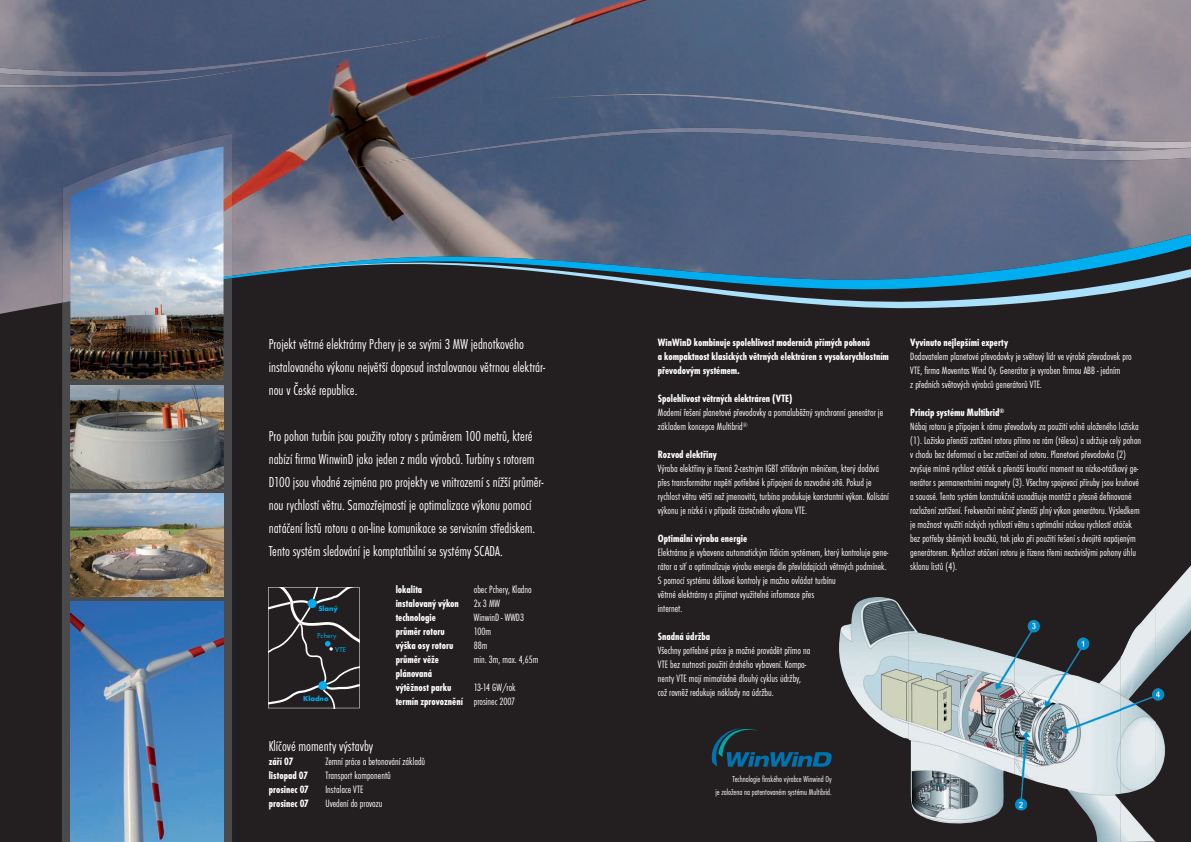
<style>
.page{position:relative;width:1191px;height:842px;background:#231f20}
.page>*{position:absolute;margin:0;border:0;box-sizing:border-box;transform-origin:0 0}
.t1{font:15px/23px "Futura TOT Ligh Cond";color:#fff}
.t2{font:11px/14px "Futura TOT Ligh Cond";color:#fff}
.t3{font:700 condensed 11px/14px "Futura TOT";color:#fff}
.t4{font:9px/13.2px "Futura TOT Ligh Cond";color:#fff;text-align:right}
.t5{font:700 7.5px "Futura TOT";color:#00aeef}
.t6{font:7.5px/13.8px "Futura TOT";color:#00aeef}
.s1{font-family:"Futura TOT Ligh Cond";font-weight:400;font-stretch:normal}
</style>
<div class="page">
<img style="left:0;top:0;width:1191px;height:314px">
<svg style="left:711px;top:728px;width:121px;height:39px"></svg>
<svg style="left:53px;top:232px;width:1138px;height:73px;background:#677186"></svg>
<svg style="left:62px;top:303px;width:170px;height:539px;background:#4d5052"></svg>
<img style="left:62px;top:134px;width:170px;height:142px">
<svg style="left:62px;top:276px;width:170px;height:27px"></svg>
<img style="left:70px;top:386px;width:153px;height:102px">
<img style="left:70px;top:602px;width:153px;height:240px">
<img style="left:70px;top:147px;width:153px;height:232px">
<img style="left:70px;top:494px;width:153px;height:102px">
<svg style="left:270px;top:255px;width:921px;height:55px"></svg>
<img style="left:516px;top:94px;width:675px;height:34px">
<img style="left:308px;top:128px;width:883px;height:48px">
<img style="left:0;top:28px;width:487px;height:48px">
<img style="left:0;top:57px;width:315px;height:31px">
<img style="left:839px;top:597px;width:69px;height:141px">
<img style="left:1155px;top:565px;width:36px;height:277px">
<img style="left:908px;top:619px;width:35px;height:204px">
<img style="left:1014px;top:620px;width:35px;height:190px">
<img style="left:1120px;top:606px;width:35px;height:236px">
<img style="left:943px;top:638px;width:71px;height:186px">
<img style="left:1049px;top:637px;width:71px;height:205px">
<svg style="left:268px;top:587px;width:92px;height:121px"></svg>
<h1 class="t1" style="left:269px;top:333px;width:278px">Projekt větrné elektrárny Pchery je se svými 3 MW jednotkového instalovaného výkonu největší doposud instalovanou větrnou elektrár&shy;nou v České republice.</h1>
<p class="t1" style="left:269px;top:425px;width:276px">Pro pohon turbín jsou použity rotory s průměrem 100 metrů, které nabízí firma WinwinD jako jeden z mála výrobců. Turbíny s rotorem D100 jsou vhodné zejména pro projekty ve vnitrozemí s nížší průměr&shy;nou rychlostí větru. Samozřejmostí je optimalizace výkonu pomocí natáčení listů rotoru a on-line komunikace se servisním střediskem.<br>Tento systém sledování je komptatibilní se systémy SCADA.</p>
<p class="t3" style="left:396px;top:583px;width:28px">lokalita</p>
<p class="t2" style="left:474px;top:583px;width:60px">obec Pchery, Kladno</p>
<p class="t3" style="left:396px;top:597px;width:65px">instalovaný výkon</p>
<p class="t2" style="left:474px;top:597px;width:28px">2x 3 MW</p>
<p class="t3" style="left:396px;top:611px;width:42px">technologie</p>
<p class="t2" style="left:474px;top:611px;width:52px">WinwinD - WWD3</p>
<p class="t3" style="left:396px;top:625px;width:50px">průměr rotoru</p>
<p class="t2" style="left:474px;top:625px;width:19px">100m</p>
<p class="t3" style="left:396px;top:639px;width:59px">výška osy rotoru</p>
<p class="t2" style="left:474px;top:639px;width:15px">88m</p>
<p class="t3" style="left:396px;top:653px;width:45px">průměr věže</p>
<p class="t2" style="left:474px;top:653px;width:66px">min. 3m, max. 4,65m</p>
<p class="t3" style="left:396px;top:667px;width:57px">plánovaná výtěžnost parku</p>
<p class="t5" style="left:318px;top:604px;width:21px">Slaný</p>
<p class="t6" style="left:335px;top:629px;width:13px;text-indent:-18px">Pchery<br>VTE</p>
<p class="t2" style="left:474px;top:681px;width:43px">13-14 GW/rok</p>
<p class="t3" style="left:396px;top:695px;width:121px">termín zprovoznění <span class="s1">prosinec 2007</span></p>
<p class="t5" style="left:303px;top:693px;width:27px">Kladno</p>
<h1 class="t1" style="left:269px;top:735px;width:106px">Klíčové momenty výstavby</h1>
<p class="t3" style="left:269px;top:755px;width:26px">září 07</p>
<p class="t2" style="left:325px;top:755px;width:101px">Zemní práce a betonování základů</p>
<p class="t3" style="left:269px;top:769px;width:41px">listopad 07</p>
<p class="t2" style="left:325px;top:769px;width:67px">Transport komponentů</p>
<p class="t3" style="left:269px;top:783px;width:42px">prosinec 07</p>
<p class="t2" style="left:325px;top:783px;width:40px">Instalace VTE</p>
<p class="t3" style="left:269px;top:797px;width:42px">prosinec 07</p>
<p class="t2" style="left:325px;top:797px;width:59px">Uvedení do provozu</p>
<p class="t3" style="left:658px;top:335px;width:233px">WinWinD kombinuje spolehlivost moderních přímých pohonů<br>a kompaktnost klasických větrných elektráren s vysokorychlostním převodovým systémem.</p>
<p class="t3" style="left:658px;top:391px;width:136px">Spolehlivost větrných elektráren (VTE)</p>
<p class="t2" style="left:658px;top:406px;width:227px">Moderní řešení planetové převodovky a pomaluběžný synchronní generátor je základem koncepce Multibrid<sup>®</sup></p>
<p class="t3" style="left:658px;top:447px;width:60px">Rozvod elektřiny</p>
<p class="t2" style="left:658px;top:461px;width:233px">Výroba elektřiny je řízená 2-cestným IGBT střídavým měničem, který dodává přes transformátor napětí potřebné k připojení do rozvodné sítě. Pokud je rychlost větru větší než jmenovitá, turbína produkuje konstantní výkon. Kolísání výkonu je nízké i v případě částečného výkonu VTE.</p>
<p class="t3" style="left:658px;top:531px;width:91px">Optimální výroba energie</p>
<p class="t2" style="left:658px;top:545px;width:232px">Elektrárna je vybavena automatickým řídícím systémem, který kontroluje gene&shy;rátor a síť a optimalizuje výrobu energie dle převládajících větrných podmínek.<br>S pomocí systému dálkové kontroly je možno ovládat turbínu<br>větrné elektrárny a přijímat využitelné informace přes<br>internet.</p>
<p class="t3" style="left:658px;top:629px;width:54px">Snadná údržba</p>
<p class="t2" style="left:658px;top:644px;width:154px">Všechny potřebné práce je možné provádět přímo na VTE bez nutnosti použití drahého vybavení. Kompo&shy;nenty VTE mají mimořádně dlouhý cyklus údržby, což rovněž redukuje náklady na údržbu.</p>
<p class="t3" style="left:910px;top:336px;width:99px">Vyvinuto nejlepšími experty</p>
<p class="t2" style="left:910px;top:350px;width:223px">Dodavatelem planetové převodovky je světový lídr ve výrobě převodovek pro<br>VTE, firma Moventas Wind Oy. Generátor je vyroben firmou ABB - jedním<br>z předních světových výrobců generátorů VTE.</p>
<p class="t3" style="left:910px;top:406px;width:96px">Princip systému Multibrid<sup>®</sup></p>
<p class="t2" style="left:910px;top:420px;width:232px">Náboj rotoru je připojen k rámu převodovky za použití volně uloženého ložiska (1). Ložisko přenáší zatížení rotoru přímo na rám (těleso) a udržuje celý pohon v chodu bez deformací a bez zatížení od rotoru. Planetová převodovka (2) zvyšuje mírně rychlost otáček a přenáší kroutící moment na nízko-otáčkový ge&shy;nerátor s permanentními magnety (3). Všechny spojovací příruby jsou kruhové a souosé. Tento systém konstrukčně usnadňuje montáž a přesně definované rozložení zatížení. Frekvenční měnič přenáší plný výkon generátoru. Výsledkem je možnost využití nízkých rychlostí větru s optimální nízkou rychlostí otáček bez potřeby sběrných kroužků, tak jako při použití řešení s dvojitě napájeným generátorem. Rychlost otáčení rotoru je řízena třemi nezávislými pohony úhlu sklonu listů (4).</p>
<p class="t4" style="left:715px;top:773px;width:118px">Technologie finského výrobce Winwind Oy<br>je založena na patentovaném systému Multibrid.</p>
</div>
